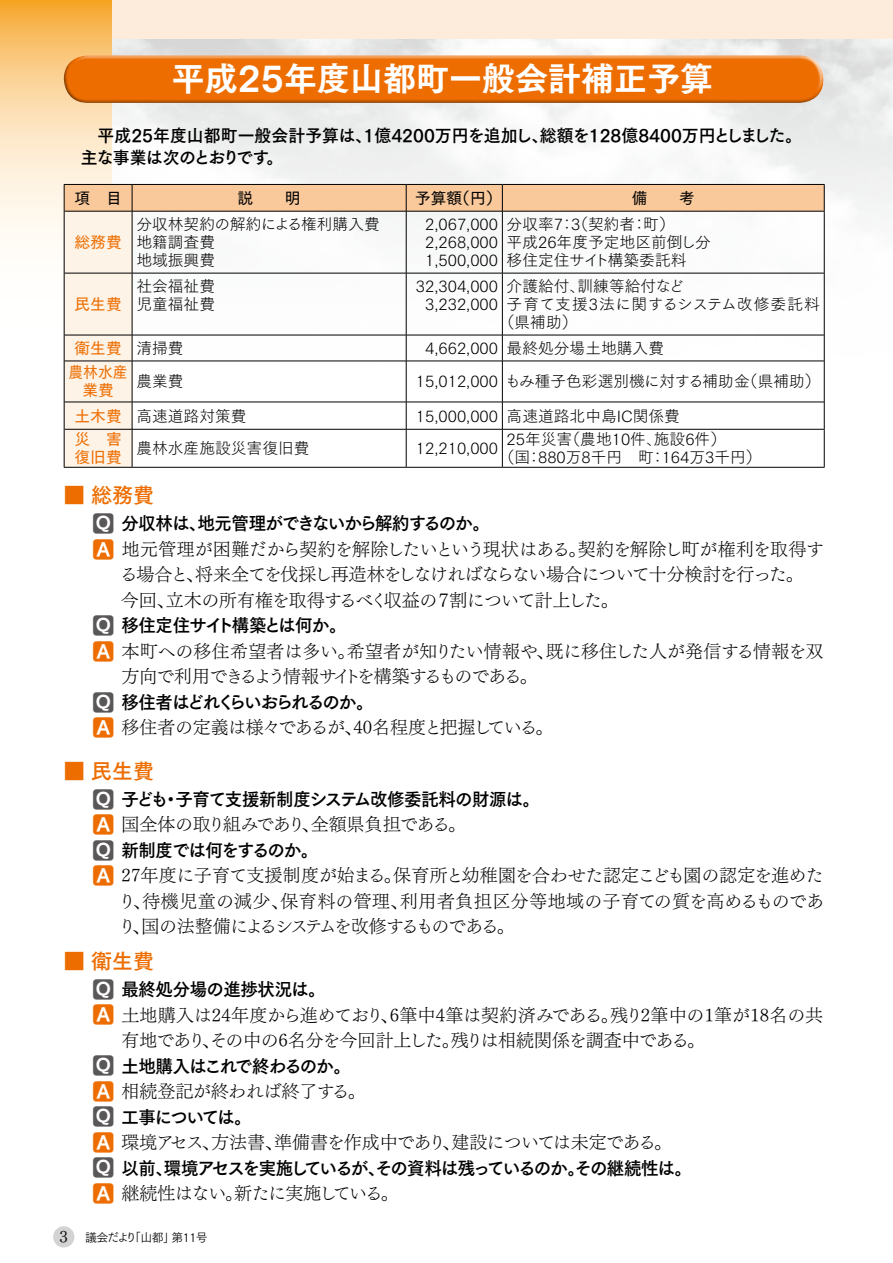
<style>
.page{position:relative;width:893px;height:1263px;background:#fff}
.page>*{position:absolute;margin:0;border:0;box-sizing:border-box;transform-origin:0 0}
.t1{font:33px "Tsuku Go Pro E";color:#fff}
.t2{font:22.5px "Tsuku Go Pro B";color:#595757}
.t3{font:22.5px "Tsuku Go Pro B";color:#ed6d00}
.t4{font:21px "Tsuku Go Pro B";color:#ed6d00}
.t5{font:18px "Tsuku Min Pr 5 L";letter-spacing:-.02em;color:#000}
.t6{font:18px "Tsuku Go Pro B";letter-spacing:-.06em;color:#000}
.t7{font:18px/25.5px "Tsuku Min Pr 5 L";letter-spacing:-.09em;color:#000}
.t8{font:18px "Tsuku Min Pr 5 L";letter-spacing:-.06em;color:#000}
.t9{font:18px "Tsuku Min Pr 5 L";letter-spacing:.005em;color:#000}
.t10{font:18px "Tsuku Min Pr 5 L";letter-spacing:.015em;color:#000}
.t11{font:18px "Tsuku Go Pro B";letter-spacing:-.04em;color:#000}
.t12{font:18px "Tsuku Min Pr 5 L";letter-spacing:-.05em;color:#000}
.t13{font:18px "Tsuku Go Pro B";letter-spacing:-.1em;color:#000}
.t14{font:18px "Tsuku Min Pr 5 L";letter-spacing:-.055em;color:#000}
.t15{font:18px "Tsuku Go Pro B";letter-spacing:-.035em;color:#000}
.t16{font:18px "Tsuku Min Pr 5 L";letter-spacing:-.1em;color:#000}
.t17{font:18px "Tsuku Go Pro B";letter-spacing:-.02em;color:#000}
.t18{font:18px "Tsuku Min Pr 5 L";letter-spacing:-.07em;color:#000}
.t19{font:18px "Tsuku Min Pr 5 L";color:#000}
.t20{font:18px "Tsuku Min Pr 5 L";letter-spacing:.025em;color:#000}
.t21{font:18px "Tsuku Go Pro B";letter-spacing:-.095em;color:#000}
.t22{font:17.25px "Tsuku Go Pro B";color:#000}
.t23{font:17.25px "Tsuku Go Pro B";letter-spacing:-.04em;color:#000}
.t24{font:16.5px "Tsuku Min Pro L";color:#000}
.t25{font:15.75px/18px "Tsuku Go Pro L";color:#000}
.t26{font:15.75px/24.5px "Tsuku Go Pro D";color:#ed6d00;text-align:center}
.t27{font:15.75px "Tsuku Go Pro L";letter-spacing:.03em;color:#000}
.t28{font:15.75px "Tsuku Go Pro D";color:#000}
.t29{font:12px "Tsuku Go Pro R";letter-spacing:-.05em;color:#000}
</style>
<div class="page">
<div style="left:0;top:0;width:893px;height:38px;background:#fdecdb"></div>
<svg style="left:0;top:0;width:112px;height:412px"></svg>
<div style="left:67px;top:54px;width:758px;height:45px;background:#fff;opacity:.75"></div>
<div style="left:61px;top:56px;width:763px;height:49px;background:#000;opacity:.75"></div>
<svg style="left:64px;top:184px;width:761px;height:283px"></svg>
<hr style="left:64px;top:429px;width:1px;height:38px;background:#000">
<hr style="left:824px;top:429px;width:1px;height:38px;background:#000">
<hr style="left:64px;top:467px;width:68px;height:1px;background:#000">
<hr style="left:132px;top:467px;width:274px;height:1px;background:#000">
<hr style="left:406px;top:467px;width:96px;height:1px;background:#000">
<hr style="left:502px;top:467px;width:323px;height:1px;background:#000">
<div style="left:53px;top:1226px;width:21px;height:21px;background:#d3d3d4;border-radius:50%"></div>
<h1 class="t1" style="left:172px;top:49px;width:543px">平成25年度山都町一般会計補正予算</h1>
<p class="t22" style="left:81px;top:120px;width:723px">　平成25年度山都町一般会計予算は 1、億4200万円を追加し総額を128億8400万円としました。</p>
<p class="t22" style="left:531px;top:120px;width:18px">、</p>
<p class="t23" style="left:64px;top:143px;width:207px">　主な事業は次のとおりです</p>
<p class="t22" style="left:267px;top:143px;width:18px">。</p>
<p class="t28" style="left:74px;top:185px;width:49px">項　目</p>
<p class="t26" style="left:74px;top:228px;width:49px">総務費</p>
<p class="t26" style="left:74px;top:290px;width:49px">民生費</p>
<p class="t26" style="left:69px;top:334px;width:61px">衛生費農林水産</p>
<p class="t26" style="left:82px;top:376px;width:33px">業費</p>
<p class="t28" style="left:238px;top:185px;width:64px">説　　明</p>
<p class="t28" style="left:454px;top:185px;width:49px">（円）</p>
<p class="t28" style="left:415px;top:185px;width:49px">予算額</p>
<p class="t28" style="left:632px;top:185px;width:64px">備　　考</p>
<p class="t25" style="left:136px;top:214px;width:245px">分収林契約の解約による権利購入費地籍調査費<br>地域振興費</p>
<p class="t25" style="left:425px;top:214px;width:74px;text-align:justify">2,067,000<br>2,268,000<br>1,500,000</p>
<p class="t25" style="left:643px;top:214px;width:33px">町(</p>
<p class="t25" style="left:572px;top:214px;width:64px">（契約者</p>
<p class="t25" style="left:507px;top:214px;width:206px">分収率7：3<br>平成26年度予定地区前倒し分移住定住サイト構築委託料</p>
<p class="t25" style="left:631px;top:214px;width:17px">：</p>
<p class="t25" style="left:136px;top:275px;width:80px">社会福祉費児童福祉費</p>
<p class="t25" style="left:416px;top:275px;width:84px;text-align:center">32,304,000<br>3,232,000</p>
<p class="t25" style="left:577px;top:275px;width:108px">訓練等給付など</p>
<p class="t25" style="left:507px;top:275px;width:80px">介護給付、</p>
<p class="t27" style="left:507px;top:291px;width:315px">子育て支援3法に関するシステム改修委託料</p>
<p class="t25" style="left:499px;top:311px;width:80px">（県補助(</p>
<p class="t25" style="left:507px;top:337px;width:159px">最終処分場土地購入費</p>
<p class="t25" style="left:136px;top:337px;width:49px">清掃費</p>
<p class="t25" style="left:425px;top:337px;width:74px">4,662,000</p>
<p class="t25" style="left:136px;top:371px;width:49px">農業費</p>
<p class="t25" style="left:416px;top:371px;width:84px">15,012,000</p>
<p class="t25" style="left:742px;top:371px;width:80px">（県補助(</p>
<p class="t25" style="left:505px;top:371px;width:246px">もみ種子色彩選別機に対する補助金</p>
<p class="t26" style="left:74px;top:402px;width:49px;line-height:23.7px;text-align:left">土木費災　害</p>
<p class="t25" style="left:136px;top:405px;width:112px">高速道路対策費</p>
<p class="t25" style="left:507px;top:405px;width:175px">高速道路北中島IC関係費</p>
<p class="t25" style="left:416px;top:405px;width:84px">15,000,000</p>
<p class="t25" style="left:564px;top:429px;width:99px">（農地10件、</p>
<p class="t25" style="left:654px;top:429px;width:74px">施設件6 (</p>
<p class="t25" style="left:507px;top:429px;width:67px">25年災害</p>
<p class="t25" style="left:136px;top:438px;width:175px">農林水産施設災害復旧費</p>
<p class="t25" style="left:416px;top:438px;width:84px">12,210,000</p>
<p class="t26" style="left:74px;top:443px;width:49px">復旧費</p>
<p class="t25" style="left:650px;top:447px;width:113px">：164万3千円(</p>
<p class="t25" style="left:499px;top:447px;width:33px">（国</p>
<p class="t25" style="left:526px;top:447px;width:129px">：880万8千円　町</p>
<h3 class="t4" style="left:64px;top:477px;width:92px">■ 総務費</h3>
<h2 class="t2" style="left:92px;top:504px;width:24px">Q</h2>
<h2 class="t3" style="left:92px;top:530px;width:24px">A</h2>
<p class="t6" style="left:121px;top:508px;width:370px">分収林は地元管理ができないから解約するのか。</p>
<p class="t6" style="left:189px;top:508px;width:19px">、</p>
<p class="t5" style="left:122px;top:533px;width:704px">地元管理が困難だから契約を解除したいという現状はある契約を解除し町が権利を取得す</p>
<p class="t5" style="left:568px;top:533px;width:19px">。</p>
<p class="t8" style="left:120px;top:558px;width:685px">る場合と将来全てを伐採し再造林をしなければならない場合について十分検討を行った。</p>
<p class="t5" style="left:186px;top:558px;width:20px">、</p>
<p class="t5" style="left:166px;top:584px;width:273px">立木の所有権を取得するべく収益の</p>
<p class="t18" style="left:434px;top:584px;width:186px">７割について計上した。</p>
<p class="t5" style="left:121px;top:584px;width:55px">今回、</p>
<p class="t15" style="left:121px;top:610px;width:227px">移住定住サイト構築とは何か。</p>
<h2 class="t2" style="left:92px;top:606px;width:24px">Q</h2>
<h2 class="t3" style="left:92px;top:632px;width:24px">A</h2>
<h2 class="t2" style="left:92px;top:683px;width:24px">Q</h2>
<h2 class="t3" style="left:92px;top:708px;width:24px">A</h2>
<p class="t9" style="left:121px;top:635px;width:236px">本町への移住希望者は多い。</p>
<p class="t5" style="left:347px;top:635px;width:478px">希望者が知りたい情報や既に移住した人が発信する情報を双</p>
<p class="t5" style="left:537px;top:635px;width:19px">、</p>
<p class="t7" style="left:121px;top:662px;width:418px">方向で利用できるよう情報サイトを構築するものである。</p>
<p class="t13" style="left:121px;top:686px;width:254px">移住者はどれくらいおられるのか。</p>
<p class="t5" style="left:121px;top:711px;width:243px">移住者の定義は様々であるが、</p>
<p class="t16" style="left:353px;top:711px;width:201px">40名程度と把握している。</p>
<h3 class="t4" style="left:64px;top:753px;width:92px">■ 民生費</h3>
<h2 class="t2" style="left:92px;top:779px;width:24px">Q</h2>
<p class="t11" style="left:121px;top:783px;width:420px">子ども子育て支援新制度システム改修委託料の財源は。</p>
<p class="t6" style="left:162px;top:783px;width:19px">・</p>
<h2 class="t3" style="left:92px;top:805px;width:24px">A</h2>
<p class="t5" style="left:121px;top:808px;width:346px">国全体の取り組みであり全額県負担である。</p>
<p class="t5" style="left:302px;top:808px;width:19px">、</p>
<h2 class="t2" style="left:92px;top:830px;width:24px">Q</h2>
<p class="t6" style="left:121px;top:834px;width:198px">新制度では何をするのか。</p>
<h2 class="t3" style="left:92px;top:856px;width:24px">A</h2>
<p class="t5" style="left:121px;top:859px;width:704px">27年度に子育て支援制度が始まる保育所と幼稚園を合わせた認定こども園の認定を進めた</p>
<p class="t5" style="left:384px;top:859px;width:19px">。</p>
<p class="t9" style="left:400px;top:885px;width:426px">利用者負担区分等地域の子育ての質を高めるものであ</p>
<p class="t20" style="left:118px;top:885px;width:172px">り待機児童の減少、</p>
<p class="t5" style="left:280px;top:885px;width:130px">保育料の管理、</p>
<p class="t7" style="left:118px;top:886px;width:398px;text-indent:15px">、<br>り国の法整備によるシステムを改修するものである。</p>
<p class="t5" style="left:133px;top:910px;width:19px">、</p>
<h3 class="t4" style="left:64px;top:943px;width:92px">■ 衛生費</h3>
<p class="t24" style="left:59px;top:1222px;width:10px">3</p>
<h2 class="t2" style="left:92px;top:970px;width:24px">Q</h2>
<p class="t17" style="left:121px;top:974px;width:206px">最終処分場の進捗状況は。</p>
<h2 class="t3" style="left:92px;top:995px;width:24px">A</h2>
<p class="t5" style="left:121px;top:999px;width:264px">土地購入は24年度から進めており</p>
<p class="t10" style="left:380px;top:999px;width:444px">6、筆中4筆は契約済みである残り2筆中の1筆が18名の共</p>
<p class="t5" style="left:601px;top:999px;width:19px">。</p>
<h2 class="t2" style="left:92px;top:1046px;width:24px">Q</h2>
<p class="t5" style="left:121px;top:1024px;width:585px">有地でありその中の6名分を今回計上した残りは相続関係を調査中である。</p>
<p class="t5" style="left:442px;top:1024px;width:19px">。</p>
<p class="t5" style="left:202px;top:1024px;width:19px">、</p>
<p class="t6" style="left:121px;top:1050px;width:231px">土地購入はこれで終わるのか。</p>
<h2 class="t3" style="left:92px;top:1072px;width:24px">A</h2>
<p class="t5" style="left:121px;top:1075px;width:246px">相続登記が終われば終了する。</p>
<h2 class="t2" style="left:92px;top:1097px;width:24px">Q</h2>
<p class="t21" style="left:121px;top:1101px;width:132px">工事については。</p>
<h2 class="t3" style="left:92px;top:1123px;width:24px">A</h2>
<p class="t19" style="left:121px;top:1126px;width:163px">環境アセス方法書、</p>
<p class="t12" style="left:274px;top:1126px;width:399px">準備書を作成中であり建設については未定である。</p>
<p class="t5" style="left:202px;top:1126px;width:19px">、</p>
<p class="t5" style="left:442px;top:1126px;width:19px">、</p>
<h2 class="t2" style="left:92px;top:1148px;width:24px">Q</h2>
<p class="t6" style="left:121px;top:1152px;width:572px">以前環境アセスを実施しているがその資料は残っているのかその継続性は。</p>
<p class="t6" style="left:567px;top:1152px;width:19px">。</p>
<p class="t6" style="left:156px;top:1152px;width:19px">、</p>
<p class="t6" style="left:368px;top:1152px;width:19px">、</p>
<h2 class="t3" style="left:92px;top:1174px;width:24px">A</h2>
<p class="t14" style="left:121px;top:1177px;width:279px">継続性はない新たに実施している。</p>
<p class="t5" style="left:225px;top:1177px;width:19px">。</p>
<p class="t29" style="left:129px;top:1227px;width:48px">「山都」</p>
<p class="t29" style="left:172px;top:1227px;width:38px">第11号</p>
<p class="t29" style="left:85px;top:1227px;width:54px">議会だより</p>
</div>
